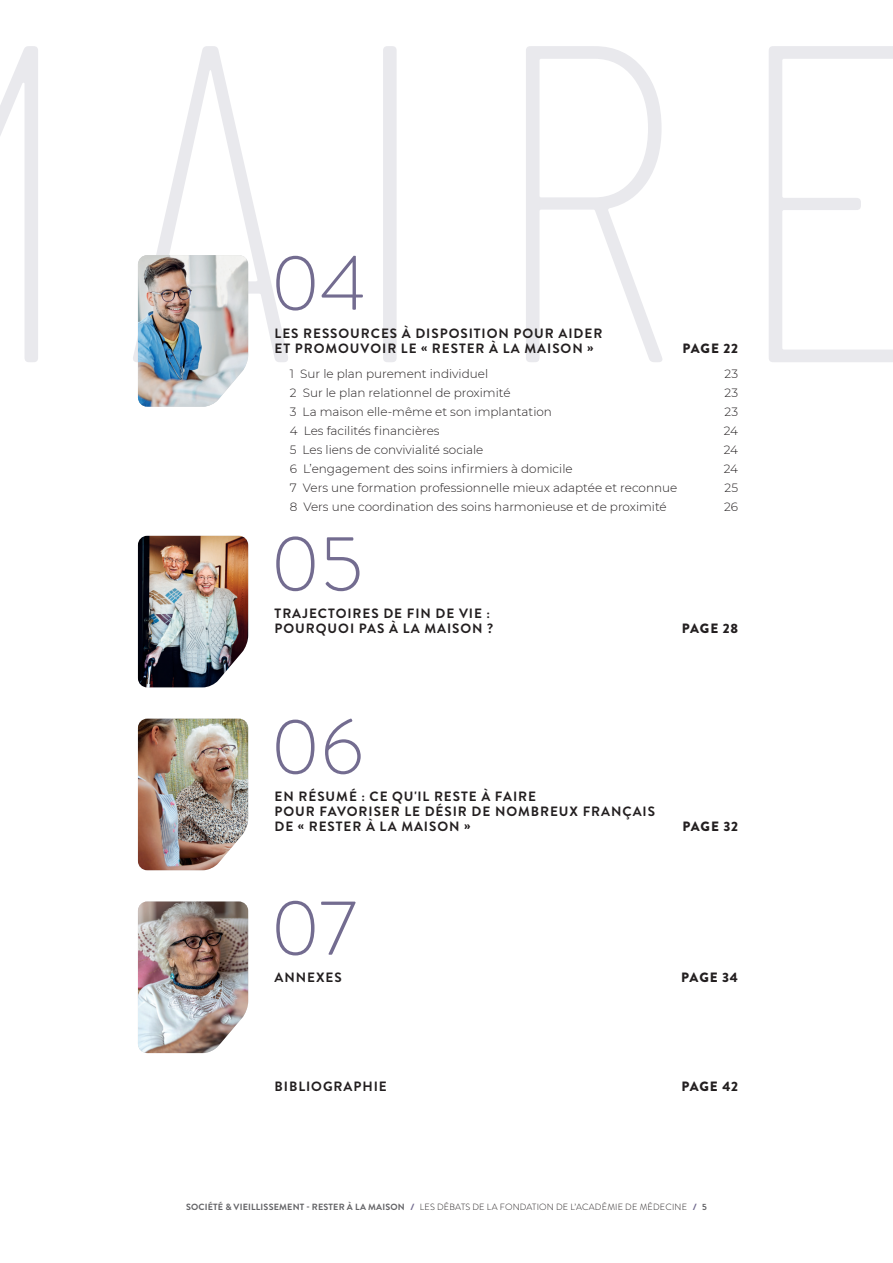
<style>
.page{position:relative;width:893px;height:1263px;background:#fff}
.page>*{position:absolute;margin:0;border:0;box-sizing:border-box;transform-origin:0 0}
.t1{font:300 78px "Brandon Grotesque";color:#736c90}
.t2{font:700 13.5px/15px "Brandon Grotesque";letter-spacing:.07em;color:#231f20}
.t3{font:900 13.5px "Brandon Grotesque";letter-spacing:.055em;color:#231f20}
.t4{font:300 12px "Montserrat";color:#231f20}
.t5{font:300 9px "Brandon Grotesque";letter-spacing:.02em;color:#231f20}
.s1{font-weight:700;color:#636366}
.s2{font-weight:900;font-style:italic;color:#736c90}
</style>
<div class="page">
<svg style="left:0;top:46px;width:893px;height:316px"></svg>
<img style="left:138px;top:536px;width:110px;height:151px">
<img style="left:138px;top:719px;width:110px;height:151px">
<img style="left:138px;top:901px;width:110px;height:152px">
<img style="left:138px;top:255px;width:110px;height:152px">
<h1 class="t1" style="left:270px;top:230px;width:97px">04</h1>
<p class="t2" style="left:275px;top:326px;width:329px">LES RESSOURCES À DISPOSITION POUR AIDER<br>ET PROMOUVOIR LE « RESTER À LA MAISON »</p>
<p class="t3" style="left:682px;top:338px;width:57px">PAGE 22</p>
<p class="t4" style="left:290px;top:365px;width:200px">1 Sur le plan purement individuel</p>
<p class="t4" style="left:725px;top:365px;width:15px">23</p>
<p class="t4" style="left:290px;top:384px;width:222px">2 Sur le plan relationnel de proximité</p>
<p class="t4" style="left:725px;top:384px;width:15px">23</p>
<p class="t4" style="left:290px;top:403px;width:264px">3 La maison elle-même et son implantation</p>
<p class="t4" style="left:725px;top:403px;width:15px">23</p>
<p class="t4" style="left:290px;top:422px;width:151px">4 Les facilités financières</p>
<p class="t4" style="left:724px;top:422px;width:16px">24</p>
<p class="t4" style="left:290px;top:441px;width:195px">5 Les liens de convivialité sociale</p>
<p class="t4" style="left:724px;top:441px;width:16px">24</p>
<p class="t4" style="left:290px;top:460px;width:284px">6 L’engagement des soins infirmiers à domicile</p>
<p class="t4" style="left:724px;top:460px;width:16px">24</p>
<p class="t4" style="left:290px;top:479px;width:389px">7 Vers une formation professionnelle mieux adaptée et reconnue</p>
<p class="t4" style="left:725px;top:479px;width:15px">25</p>
<p class="t4" style="left:290px;top:498px;width:378px">8 Vers une coordination des soins harmonieuse et de proximité</p>
<p class="t4" style="left:724px;top:498px;width:15px">26</p>
<h1 class="t1" style="left:270px;top:510px;width:94px">05</h1>
<p class="t2" style="left:275px;top:606px;width:220px">TRAJECTOIRES DE FIN DE VIE :<br>POURQUOI PAS À LA MAISON ?</p>
<p class="t3" style="left:682px;top:619px;width:58px">PAGE 28</p>
<h1 class="t1" style="left:270px;top:693px;width:95px">06</h1>
<p class="t2" style="left:275px;top:789px;width:382px">EN RÉSUMÉ : CE QU'IL RESTE À FAIRE<br>POUR FAVORISER LE DÉSIR DE NOMBREUX FRANÇAIS<br>DE « RESTER À LA MAISON »</p>
<p class="t3" style="left:682px;top:817px;width:57px">PAGE 32</p>
<h1 class="t1" style="left:270px;top:874px;width:88px">07</h1>
<p class="t2" style="left:275px;top:970px;width:69px">ANNEXES</p>
<p class="t3" style="left:681px;top:968px;width:58px">PAGE 34</p>
<p class="t2" style="left:275px;top:1079px;width:114px">BIBLIOGRAPHIE</p>
<p class="t3" style="left:681px;top:1077px;width:58px">PAGE 42</p>
<p class="t5" style="left:186px;top:1200px;width:522px"><span class="s1">SOCIÉTÉ &amp; VIEILLISSEMENT - RESTER À LA MAISON</span> <span class="s2">/</span> LES DÉBATS DE LA FONDATION DE L’ACADÉMIE DE MÉDECINE <span class="s2">/</span> <span class="s1">5</span></p>
</div>
